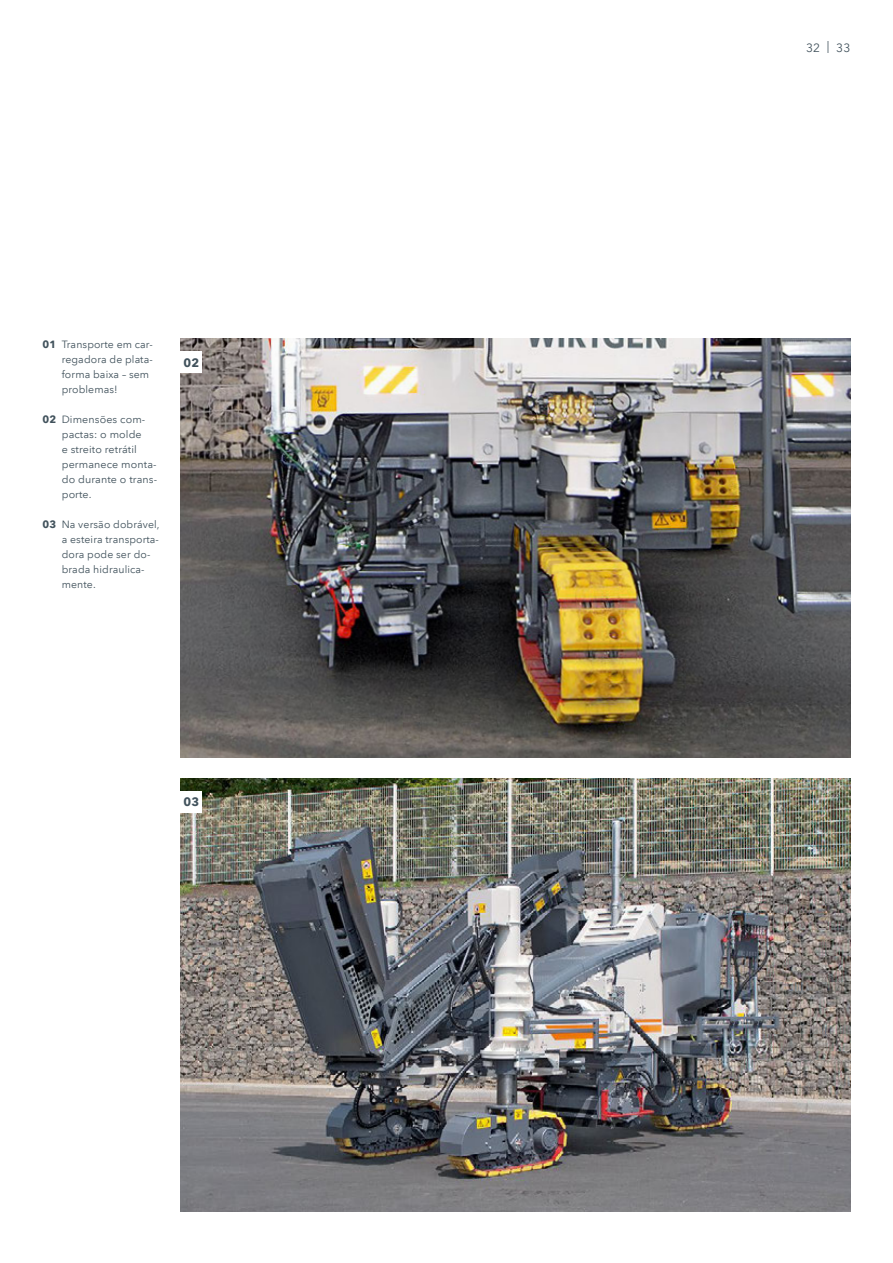
<style>
.page{position:relative;width:893px;height:1263px;background:#fff}
.page>*{position:absolute;margin:0;border:0;box-sizing:border-box;transform-origin:0 0}
.t1{font:12px "Avenir Next LT Pro";color:#41525c}
.t2{font:700 12px "Avenir Next LT Pro";color:#41525c}
.t3{font:10.5px/15px "Avenir Next LT Pro";letter-spacing:.01em;color:#41525c}
.s1{font-weight:700}
</style>
<div class="page">
<img style="left:181px;top:778px;width:669px;height:434px">
<img style="left:181px;top:339px;width:669px;height:418px">
<div style="left:181px;top:351px;width:21px;height:22px;background:#fff"></div>
<div style="left:181px;top:791px;width:21px;height:21px;background:#fff"></div>
<p class="t3" style="left:62px;top:337px;width:93px;text-indent:-19px"><span class="s1">01</span> Transporte em car&shy;regadora de plata&shy;forma baixa – sem problemas!</p>
<p class="t3" style="left:62px;top:412px;width:97px;text-indent:-19px"><span class="s1">02</span> Dimensões com&shy;pactas: o molde<br>e streito retrátil permanece monta&shy;do durante o trans&shy;porte.</p>
<p class="t3" style="left:62px;top:517px;width:99px;text-indent:-19px"><span class="s1">03</span> Na versão dobrável, a esteira transporta&shy;dora pode ser do&shy;brada hidraulica&shy;mente.</p>
<p class="t2" style="left:184px;top:355px;width:17px">02</p>
<p class="t2" style="left:184px;top:795px;width:17px">03</p>
<p class="t1" style="left:806px;top:40px;width:46px">32 | 33</p>
</div>
